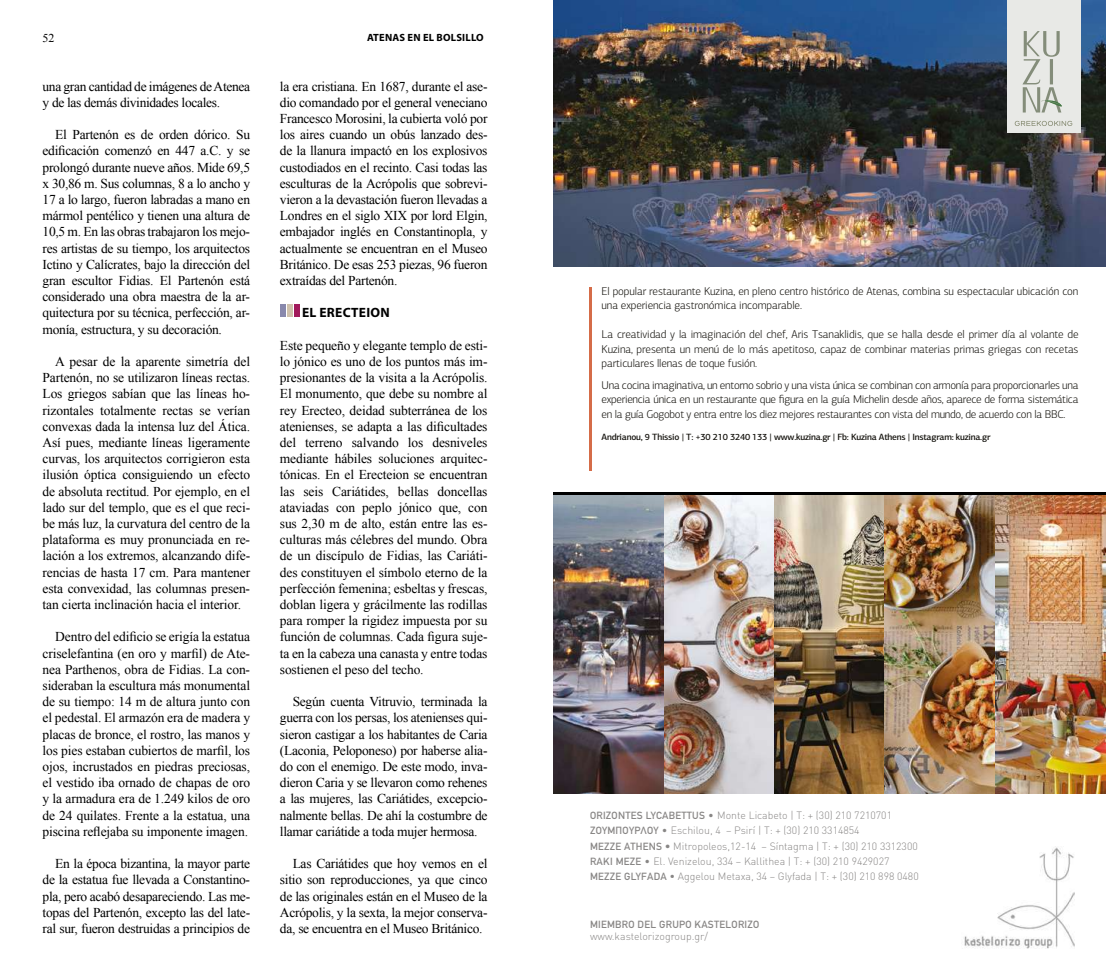
<style>
.page{position:relative;width:1106px;height:978px;background:#fff}
.page>*{position:absolute;margin:0;border:0;box-sizing:border-box;transform-origin:0 0}
.t1{font:13.5px/16.2px "Times New Roman";letter-spacing:-.02em;color:#000;text-align:justify}
.t2{font:700 13.5px "Myriad Pro";letter-spacing:.02em;color:#000}
.t3{font:12px "Times New Roman";color:#000}
.t4{font:300 11.4px/14.4px "PF Agora Sans Pro";letter-spacing:-.01em;color:#13110c;text-align:justify}
.t5{font:300 10.5px/15px "DIN";color:#888685}
.t6{font:500 10.5px "PF Din Text";letter-spacing:.025em;color:#888685}
.t7{font:700 10.5px "Myriad Pro";letter-spacing:.02em;color:#000}
.t8{font:500 9.15px "PF Agora Sans Pro";letter-spacing:-.025em;color:#13110c}
.s1{font-family:"PF Din Text";font-weight:500}
.s2{font-family:"PF Din Text";font-weight:400}
</style>
<div class="page">
<img style="left:964px;top:846px;width:110px;height:103px">
<img style="left:663px;top:495px;width:443px;height:298px">
<img style="left:553px;top:495px;width:110px;height:298px">
<svg style="left:285px;top:305px;width:8px;height:12px"></svg>
<div style="left:280px;top:305px;width:5px;height:12px;background:#8888ac"></div>
<div style="left:294px;top:305px;width:5px;height:12px;background:#a21a5b"></div>
<div style="left:287px;top:305px;width:5px;height:12px;background:#cfc1ac"></div>
<hr style="left:553px;top:492px;width:553px;height:3px;background:#000">
<img style="left:553px;top:0;width:553px;height:267px">
<hr style="left:589px;top:287px;width:2px;height:184px;background:#d56c48">
<div style="left:1006px;top:0;width:74px;height:133px;background:#e8e9e6"></div>
<svg style="left:1014px;top:121px;width:58px;height:5px"></svg>
<svg style="left:1022px;top:31px;width:40px;height:82px"></svg>
<p class="t3" style="left:43px;top:30px;width:13px">52</p>
<p class="t7" style="left:367px;top:32px;width:118px">ATENAS EN EL BOLSILLO</p>
<p class="t1" style="left:43px;top:78px;width:209px">una gran cantidad de imágenes de Atenea y de las demás divinidades locales.</p>
<p class="t1" style="left:43px;top:126px;width:209px;text-indent:13px">El Partenón es de orden dórico. Su edificación comenzó en 447 a.C. y se prolongó durante nueve años. Mide 69,5 x 30,86 m. Sus columnas, 8 a lo ancho y 17 a lo largo, fueron labradas a mano en mármol pentélico y tienen una altura de 10,5 m. En las obras trabajaron los mejo&shy;res artistas de su tiempo, los arquitectos Ictino y Calícrates, bajo la dirección del gran escultor Fidias. El Partenón está considerado una obra maestra de la ar&shy;quitectura por su técnica, perfección, ar&shy;monía, estructura, y su decoración.</p>
<p class="t1" style="left:43px;top:353px;width:209px;text-indent:13px">A pesar de la aparente simetría del Partenón, no se utilizaron líneas rectas.<br>Los griegos sabían que las líneas ho&shy;rizontales totalmente rectas se verían convexas dada la intensa luz del Ática.<br>Así pues, mediante líneas ligeramente curvas, los arquitectos corrigieron esta ilusión óptica consiguiendo un efecto de absoluta rectitud. Por ejemplo, en el lado sur del templo, que es el que reci&shy;be más luz, la curvatura del centro de la plataforma es muy pronunciada en re&shy;lación a los extremos, alcanzando dife&shy;rencias de hasta 17 cm. Para mantener esta convexidad, las columnas presen&shy;tan cierta inclinación hacia el interior.</p>
<p class="t1" style="left:43px;top:628px;width:209px;text-indent:13px">Dentro del edificio se erigía la estatua criselefantina (en oro y marfil) de Ate&shy;nea Parthenos, obra de Fidias. La con&shy;sideraban la escultura más monumental de su tiempo: 14 m de altura junto con el pedestal. El armazón era de madera y placas de bronce, el rostro, las manos y los pies estaban cubiertos de marfil, los ojos, incrustados en piedras preciosas, el vestido iba ornado de chapas de oro y la armadura era de 1.249 kilos de oro de 24 quilates. Frente a la estatua, una piscina reflejaba su imponente imagen.</p>
<p class="t1" style="left:43px;top:855px;width:209px;text-indent:13px">En la época bizantina, la mayor parte de la estatua fue llevada a Constantino&shy;pla, pero acabó desapareciendo. Las me&shy;topas del Partenón, excepto las del late&shy;ral sur, fueron destruidas a principios de</p>
<p class="t1" style="left:280px;top:78px;width:209px">la era cristiana. En 1687, durante el ase&shy;dio comandado por el general veneciano Francesco Morosini, la cubierta voló por los aires cuando un obús lanzado des&shy;de la llanura impactó en los explosivos custodiados en el recinto. Casi todas las esculturas de la Acrópolis que sobrevi&shy;vieron a la devastación fueron llevadas a Londres en el siglo XIX por lord Elgin, embajador inglés en Constantinopla, y actualmente se encuentran en el Museo Británico. De esas 253 piezas, 96 fueron extraídas del Partenón.</p>
<p class="t2" style="left:302px;top:305px;width:89px">EL ERECTEION</p>
<p class="t1" style="left:280px;top:337px;width:209px">Este pequeño y elegante templo de esti&shy;lo jónico es uno de los puntos más im&shy;presionantes de la visita a la Acrópolis.<br>El monumento, que debe su nombre al rey Erecteo, deidad subterránea de los atenienses, se adapta a las dificultades del terreno salvando los desniveles mediante hábiles soluciones arquitec&shy;tónicas. En el Erecteion se encuentran las seis Cariátides, bellas doncellas ataviadas con peplo jónico que, con sus 2,30 m de alto, están entre las es&shy;culturas más célebres del mundo. Obra de un discípulo de Fidias, las Cariáti&shy;des constituyen el símbolo eterno de la perfección femenina; esbeltas y frescas, doblan ligera y grácilmente las rodillas para romper la rigidez impuesta por su función de columnas. Cada figura suje&shy;ta en la cabeza una canasta y entre todas sostienen el peso del techo.</p>
<p class="t1" style="left:280px;top:693px;width:209px;text-indent:13px">Según cuenta Vitruvio, terminada la guerra con los persas, los atenienses qui&shy;sieron castigar a los habitantes de Caria (Laconia, Peloponeso) por haberse alia&shy;do con el enemigo. De este modo, inva&shy;dieron Caria y se llevaron como rehenes a las mujeres, las Cariátides, excepcio&shy;nalmente bellas. De ahí la costumbre de llamar cariátide a toda mujer hermosa.</p>
<p class="t1" style="left:280px;top:855px;width:209px;text-indent:13px">Las Cariátides que hoy vemos en el sitio son reproducciones, ya que cinco de las originales están en el Museo de la Acrópolis, y la sexta, la mejor conserva&shy;da, se encuentra en el Museo Británico.</p>
<p class="t4" style="left:601px;top:284px;width:478px">El popular restaurante Kuzina, en pleno centro histórico de Atenas, combina su espectacular ubicación con una experiencia gastronómica incomparable.</p>
<p class="t4" style="left:601px;top:327px;width:478px">La creatividad y la imaginación del chef, Aris Tsanaklidis, que se halla desde el primer día al volante de Kuzina, presenta un menú de lo más apetitoso, capaz de combinar materias primas griegas con recetas particulares llenas de toque fusión.</p>
<p class="t4" style="left:601px;top:378px;width:478px">Una cocina imaginativa, un entorno sobrio y una vista única se combinan con armonía para proporcionarles una experiencia única en un restaurante que figura en la guía Michelin desde años, aparece de forma sistemática en la guía Gogobot y entra entre los diez mejores restaurantes con vista del mundo, de acuerdo con la BBC.</p>
<p class="t8" style="left:601px;top:431px;width:390px">Andrianou, 9 Thissio | Τ: +30 210 3240 133 | www.kuzina.gr | Fb: Kuzina Athens | Instagram: kuzina.gr</p>
<p class="t5" style="left:590px;top:808px;width:330px"><span class="s1">ORIZONTES LYCABETTUS</span> • Monte Licabeto | T: + (30) 210 7210701<br><span class="s1">ΖΟΥΜΠΟΥΡΛΟΥ</span> • Eschilou, 4 – Psirí | T: + (30) 210 3314854<br><span class="s1">MEZZE ATHENS •</span> Mitropoleos,12-14 – Síntagma | T: + (30) 210 3312300<br><span class="s1">RAKI MEZE</span> • El. Venizelou, 334 – Kallithea | T: + (30) 210 9429027<br><span class="s1">MEZZE GLYFADA</span> <span class="s2">•</span> Aggelou Metaxa, 34 – Glyfada | T: + (30) 210 898 0480</p>
<p class="t6" style="left:590px;top:918px;width:171px">MIEMBRO DEL GRUPO KASTELORIZO</p>
<p class="t5" style="left:590px;top:928px;width:119px">www.kastelorizogroup.gr/</p>
</div>
